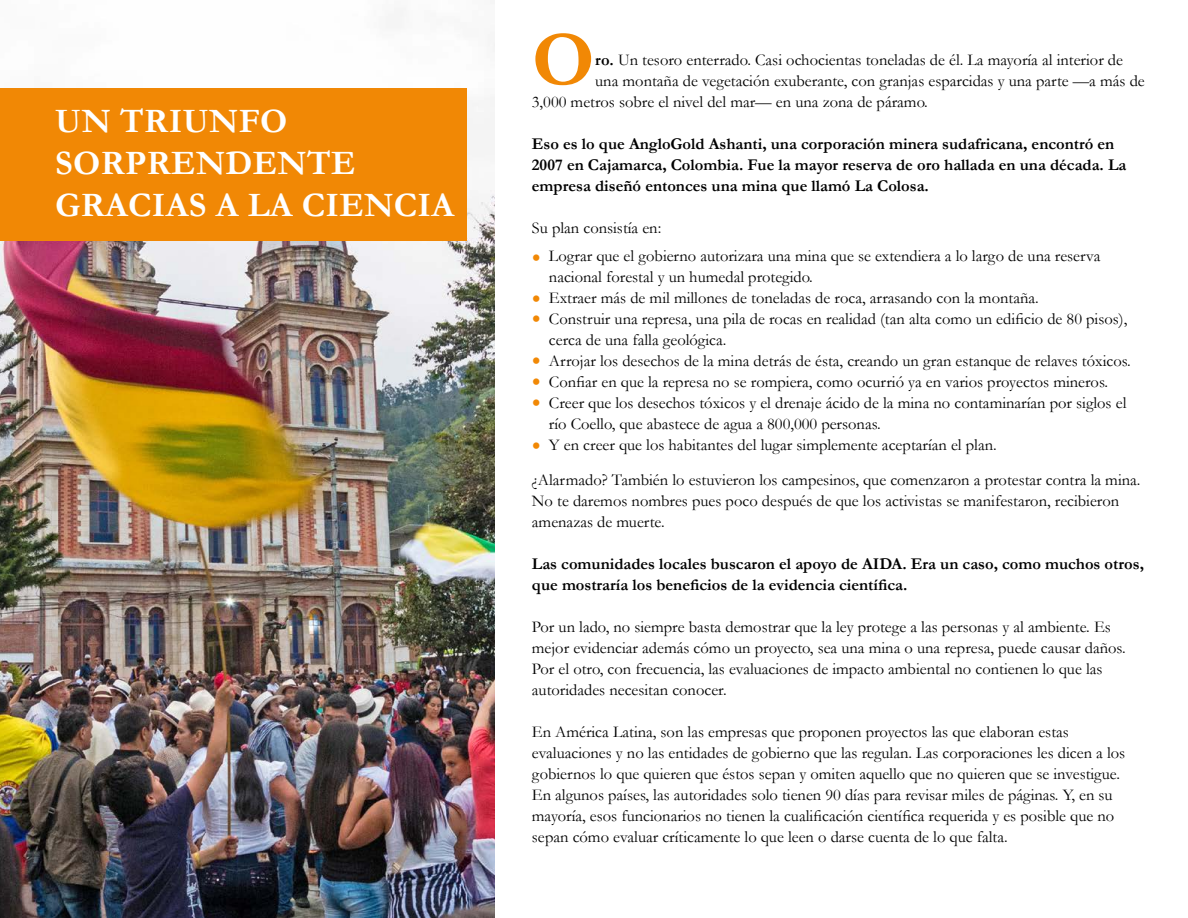
<style>
.page{position:relative;width:1188px;height:918px;background:#fff}
.page>*{position:absolute;margin:0;border:0;box-sizing:border-box;transform-origin:0 0}
.t1{font:700 79.5px "Garamond";color:#f18805}
.t2{font:700 34.5px/42px "Garamond";letter-spacing:.01em;color:#fff}
.t3{font:25.5px/42.5px "Garamond";color:#f18805}
.t4{font:16.5px/21px "Garamond";color:#000}
.t5{font:700 16.5px/21px "Garamond";color:#000}
.s1{font-weight:700}
</style>
<div class="page">
<img style="left:0;top:10px;width:495px;height:908px">
<div style="left:0;top:89px;width:467px;height:152px;background:#f18805"></div>
<h2 class="t2" style="left:55px;top:99px;width:400px">UN TRIUNFO<br>SORPRENDENTE<br>GRACIAS A LA CIENCIA</h2>
<h1 class="t1" style="left:532px;top:12px;width:64px">O</h1>
<p class="t4" style="left:595px;top:49px;width:529px"><span class="s1">ro.</span> Un tesoro enterrado. Casi ochocientas toneladas de él. La mayoría al interior de</p>
<p class="t4" style="left:595px;top:70px;width:551px">una montaña de vegetación exuberante, con granjas esparcidas y una parte —a más de</p>
<p class="t4" style="left:532px;top:91px;width:397px">3,000 metros sobre el nivel del mar— en una zona de páramo.</p>
<p class="t5" style="left:532px;top:133px;width:596px">Eso es lo que AngloGold Ashanti, una corporación minera sudafricana, encontró en<br>2007 en Cajamarca, Colombia. Fue la mayor reserva de oro hallada en una década. La empresa diseñó entonces una mina que llamó La Colosa.</p>
<p class="t4" style="left:532px;top:217px;width:131px">Su plan consistía en:</p>
<h3 class="t3" style="left:532px;top:237px;width:11px;line-height:41px">• •</h3>
<h3 class="t3" style="left:532px;top:298px;width:11px">•</h3>
<h3 class="t3" style="left:532px;top:340px;width:11px;text-align:justify">• • •</h3>
<h3 class="t3" style="left:532px;top:360px;width:11px">•</h3>
<p class="t4" style="left:549px;top:245px;width:583px">Lograr que el gobierno autorizara una mina que se extendiera a lo largo de una reserva nacional forestal y un humedal protegido.<br>Extraer más de mil millones de toneladas de roca, arrasando con la montaña.<br>Construir una represa, una pila de rocas en realidad (tan alta como un edificio de 80 pisos), cerca de una falla geológica.<br>Arrojar los desechos de la mina detrás de ésta, creando un gran estanque de relaves tóxicos.<br>Confiar en que la represa no se rompiera, como ocurrió ya en varios proyectos mineros.<br>Creer que los desechos tóxicos y el drenaje ácido de la mina no contaminarían por siglos el río Coello, que abastece de agua a 800,000 personas.<br>Y en creer que los habitantes del lugar simplemente aceptarían el plan.</p>
<p class="t4" style="left:532px;top:469px;width:610px">¿Alarmado? También lo estuvieron los campesinos, que comenzaron a protestar contra la mina.<br>No te daremos nombres pues poco después de que los activistas se manifestaron, recibieron amenazas de muerte.</p>
<p class="t5" style="left:532px;top:553px;width:614px">Las comunidades locales buscaron el apoyo de AIDA. Era un caso, como muchos otros, que mostraría los beneficios de la evidencia científica.</p>
<p class="t4" style="left:532px;top:616px;width:595px">Por un lado, no siempre basta demostrar que la ley protege a las personas y al ambiente. Es mejor evidenciar además cómo un proyecto, sea una mina o una represa, puede causar daños.<br>Por el otro, con frecuencia, las evaluaciones de impacto ambiental no contienen lo que las autoridades necesitan conocer.</p>
<p class="t4" style="left:532px;top:721px;width:595px">En América Latina, son las empresas que proponen proyectos las que elaboran estas evaluaciones y no las entidades de gobierno que las regulan. Las corporaciones les dicen a los gobiernos lo que quieren que éstos sepan y omiten aquello que no quieren que se investigue.<br>En algunos países, las autoridades solo tienen 90 días para revisar miles de páginas. Y, en su mayoría, esos funcionarios no tienen la cualificación científica requerida y es posible que no sepan cómo evaluar críticamente lo que leen o darse cuenta de lo que falta.</p>
</div>
